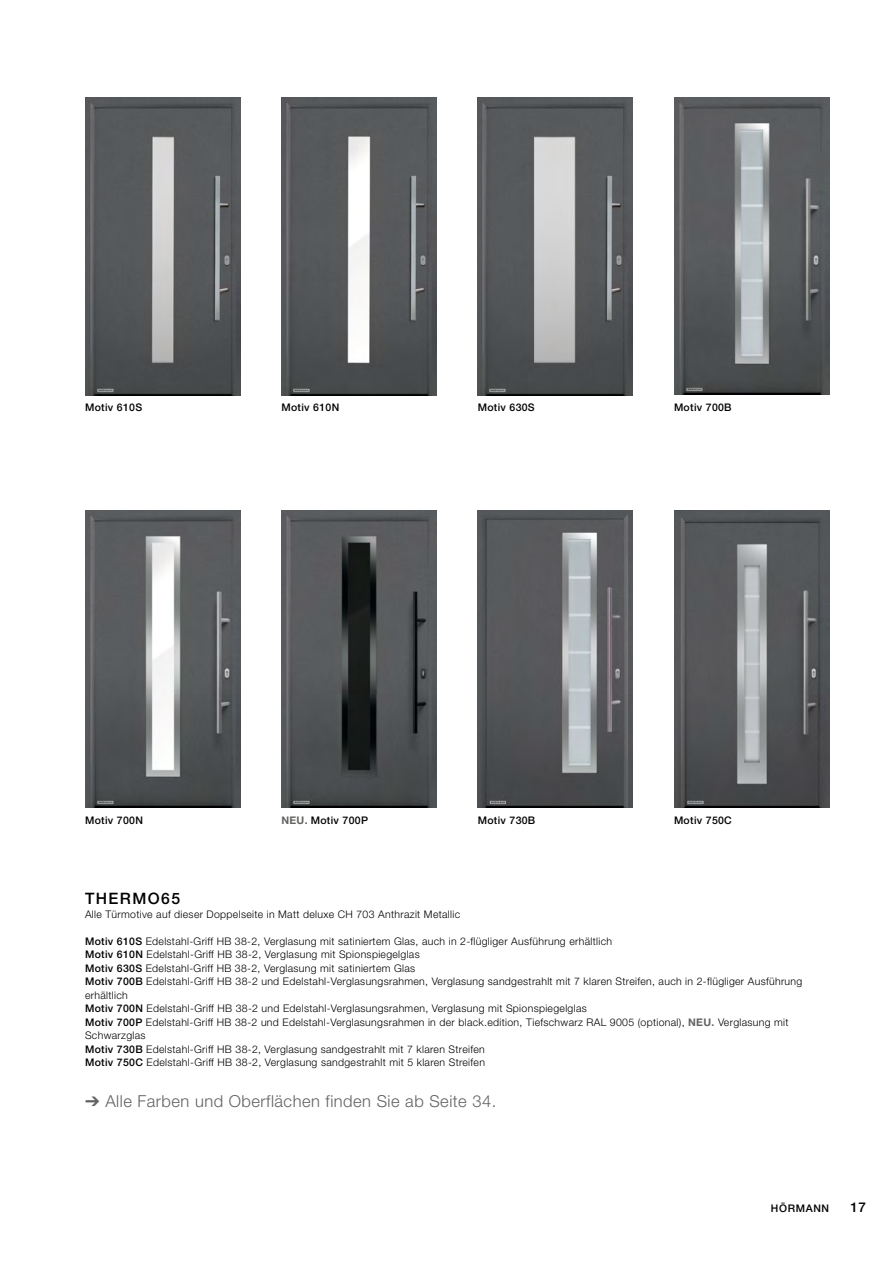
<style>
.page{position:relative;width:893px;height:1263px;background:#fff}
.page>*{position:absolute;margin:0;border:0;box-sizing:border-box;transform-origin:0 0}
.t1{font:300 16.5px "Hoermann Helvetica Neue";letter-spacing:.03em;color:#636362}
.t2{font:500 15.75px "Hoermann Helvetica Neue";letter-spacing:.09em;color:#000}
.t3{font:500 13.5px "Hoermann Helvetica Neue";color:#000}
.t4{font:300 10.5px/13.5px "Hoermann Helvetica Neue";letter-spacing:.03em;color:#000}
.t5{font:500 10.5px "Hoermann Helvetica Neue";letter-spacing:.03em;color:#000}
.t6{font:500 10.5px "Hoermann Helvetica Neue";letter-spacing:.06em;color:#000}
.s1{font-weight:700;color:#636362}
.s2{font-weight:500}
</style>
<div class="page">
<img style="left:86px;top:98px;width:155px;height:297px">
<img style="left:478px;top:510px;width:155px;height:298px">
<img style="left:85px;top:510px;width:155px;height:298px">
<img style="left:674px;top:98px;width:155px;height:296px">
<img style="left:674px;top:510px;width:155px;height:298px">
<img style="left:478px;top:98px;width:155px;height:297px">
<img style="left:281px;top:98px;width:156px;height:297px">
<img style="left:281px;top:510px;width:156px;height:298px">
<p class="t5" style="left:85px;top:400px;width:59px">Motiv 610S</p>
<p class="t5" style="left:281px;top:400px;width:59px">Motiv 610N</p>
<p class="t5" style="left:478px;top:400px;width:59px">Motiv 630S</p>
<p class="t5" style="left:674px;top:400px;width:59px">Motiv 700B</p>
<p class="t5" style="left:85px;top:813px;width:59px">Motiv 700N</p>
<p class="t5" style="left:281px;top:813px;width:88px"><span class="s1">NEU.</span> Motiv 700P</p>
<p class="t5" style="left:478px;top:813px;width:59px">Motiv 730B</p>
<p class="t5" style="left:674px;top:813px;width:59px">Motiv 750C</p>
<h2 class="t2" style="left:85px;top:888px;width:97px">THERMO65</h2>
<p class="t4" style="left:85px;top:906px;width:377px">Alle Türmotive auf dieser Doppelseite in Matt deluxe CH 703 Anthrazit Metallic</p>
<p class="t4" style="left:85px;top:933px;width:719px"><span class="s2">Motiv 610S</span> Edelstahl-Griff HB 38-2, Verglasung mit satiniertem Glas, auch in 2-flügliger Ausführung erhältlich<br><span class="s2">Motiv 610N</span> Edelstahl-Griff HB 38-2, Verglasung mit Spionspiegelglas<br><span class="s2">Motiv 630S</span> Edelstahl-Griff HB 38-2, Verglasung mit satiniertem Glas<br><span class="s2">Motiv 700B</span> Edelstahl-Griff HB 38-2 und Edelstahl-Verglasungsrahmen, Verglasung sandgestrahlt mit 7 klaren Streifen, auch in 2-flügliger Ausführung erhältlich<br><span class="s2">Motiv 700N</span> Edelstahl-Griff HB 38-2 und Edelstahl-Verglasungsrahmen, Verglasung mit Spionspiegelglas<br><span class="s2">Motiv 700P</span> Edelstahl-Griff HB 38-2 und Edelstahl-Verglasungsrahmen in der black.edition, Tiefschwarz RAL 9005 (optional), <span class="s1">NEU.</span> Verglasung mit Schwarzglas<br><span class="s2">Motiv 730B</span> Edelstahl-Griff HB 38-2, Verglasung sandgestrahlt mit 7 klaren Streifen<br><span class="s2">Motiv 750C</span> Edelstahl-Griff HB 38-2, Verglasung sandgestrahlt mit 5 klaren Streifen</p>
<h1 class="t1" style="left:85px;top:1089px;width:413px">➔ Alle Farben und Oberflächen finden Sie ab Seite 34.</h1>
<p class="t6" style="left:771px;top:1201px;width:60px">HÖRMANN</p>
<p class="t3" style="left:850px;top:1198px;width:17px">17</p>
</div>
